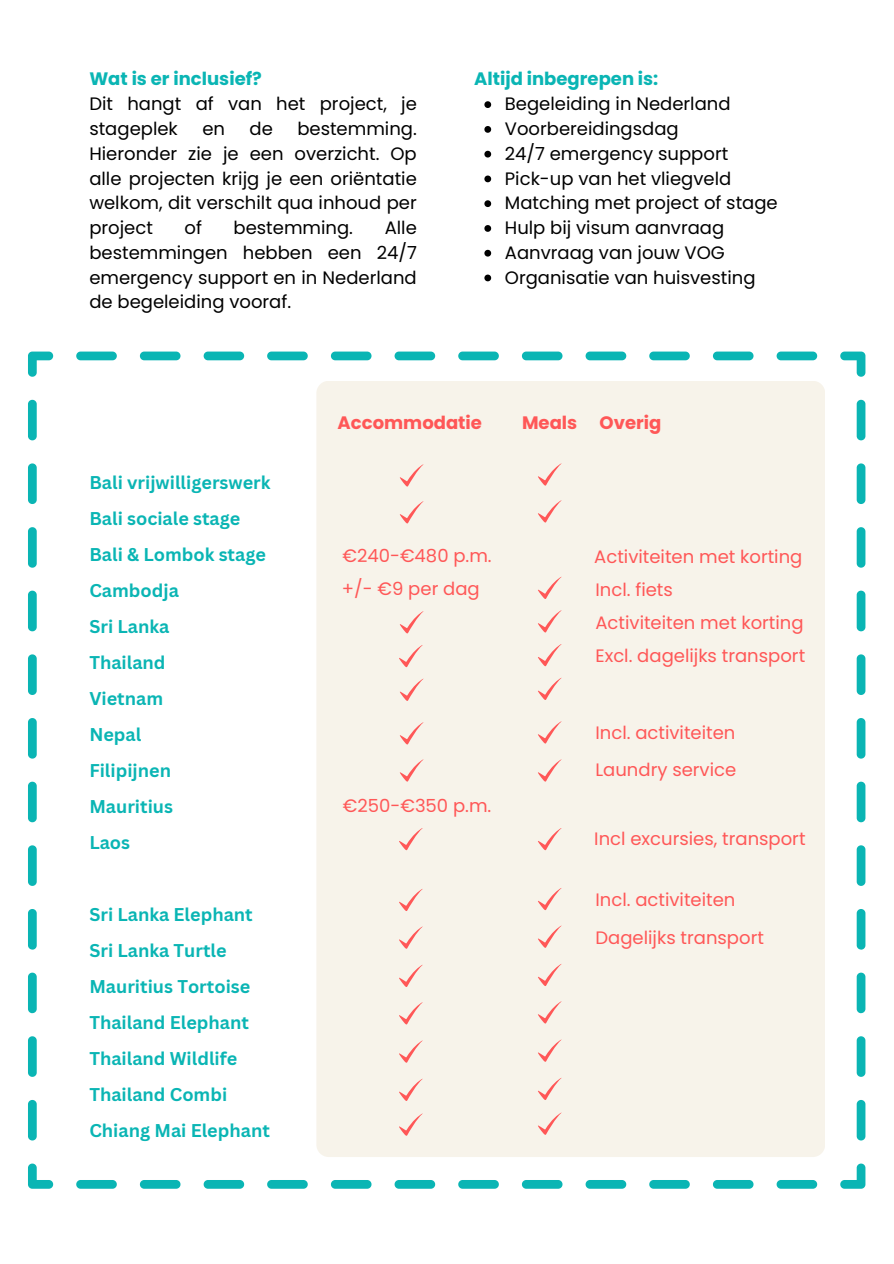
<style>
.page{position:relative;width:894px;height:1264px;background:#fff}
.page>*{position:absolute;margin:0;border:0;box-sizing:border-box;transform-origin:0 0}
.t1{font:18px/24.8px "Poppins";color:#000;text-align:justify}
.t2{font:700 18px/36px "Canva Sans";color:#0ab5b4}
.t3{font:18px "Poppins";color:#ff5757}
.t4{font:700 18px "Poppins";color:#0ab5b4}
.t5{font:700 18px "Poppins";color:#ff5757}
</style>
<div class="page">
<svg style="left:840px;top:1163px;width:25px;height:25px"></svg>
<svg style="left:76px;top:1180px;width:741px;height:8px"></svg>
<svg style="left:28px;top:1163px;width:25px;height:25px"></svg>
<svg style="left:28px;top:400px;width:9px;height:740px"></svg>
<svg style="left:28px;top:351px;width:25px;height:26px"></svg>
<svg style="left:76px;top:351px;width:741px;height:9px"></svg>
<svg style="left:840px;top:351px;width:25px;height:26px"></svg>
<svg style="left:856px;top:400px;width:9px;height:740px"></svg>
<div style="left:316px;top:381px;width:509px;height:775px;background:#f7f3ea;border-radius:12px"></div>
<svg style="left:399px;top:464px;width:24px;height:22px"></svg>
<svg style="left:484px;top:101px;width:7px;height:7px"></svg>
<svg style="left:484px;top:126px;width:7px;height:7px"></svg>
<svg style="left:484px;top:151px;width:7px;height:6px"></svg>
<svg style="left:484px;top:175px;width:7px;height:7px"></svg>
<svg style="left:484px;top:200px;width:7px;height:7px"></svg>
<svg style="left:484px;top:225px;width:7px;height:7px"></svg>
<svg style="left:484px;top:250px;width:7px;height:6px"></svg>
<svg style="left:484px;top:274px;width:7px;height:7px"></svg>
<svg style="left:399px;top:501px;width:24px;height:22px"></svg>
<svg style="left:399px;top:611px;width:24px;height:22px"></svg>
<svg style="left:399px;top:645px;width:23px;height:22px"></svg>
<svg style="left:400px;top:679px;width:23px;height:22px"></svg>
<svg style="left:399px;top:722px;width:24px;height:22px"></svg>
<svg style="left:399px;top:889px;width:23px;height:22px"></svg>
<svg style="left:399px;top:927px;width:23px;height:21px"></svg>
<svg style="left:399px;top:965px;width:23px;height:22px"></svg>
<svg style="left:399px;top:1002px;width:23px;height:22px"></svg>
<svg style="left:399px;top:1040px;width:23px;height:22px"></svg>
<svg style="left:399px;top:1079px;width:23px;height:22px"></svg>
<svg style="left:399px;top:1114px;width:23px;height:21px"></svg>
<svg style="left:538px;top:463px;width:23px;height:23px"></svg>
<svg style="left:538px;top:500px;width:23px;height:22px"></svg>
<svg style="left:538px;top:577px;width:23px;height:22px"></svg>
<svg style="left:538px;top:610px;width:23px;height:22px"></svg>
<svg style="left:538px;top:644px;width:23px;height:22px"></svg>
<svg style="left:538px;top:678px;width:23px;height:22px"></svg>
<svg style="left:538px;top:721px;width:23px;height:22px"></svg>
<svg style="left:538px;top:888px;width:23px;height:22px"></svg>
<svg style="left:538px;top:926px;width:23px;height:22px"></svg>
<svg style="left:538px;top:964px;width:23px;height:22px"></svg>
<svg style="left:538px;top:1001px;width:23px;height:22px"></svg>
<svg style="left:538px;top:1039px;width:23px;height:22px"></svg>
<svg style="left:538px;top:1078px;width:23px;height:22px"></svg>
<svg style="left:538px;top:1113px;width:23px;height:21px"></svg>
<svg style="left:399px;top:759px;width:24px;height:22px"></svg>
<svg style="left:538px;top:759px;width:23px;height:22px"></svg>
<svg style="left:399px;top:828px;width:23px;height:22px"></svg>
<svg style="left:538px;top:828px;width:23px;height:22px"></svg>
<p class="t4" style="left:89px;top:67px;width:174px">Wat is er inclusief?</p>
<p class="t1" style="left:89px;top:92px;width:329px">Dit hangt af van het project, je stageplek</p>
<p class="t1" style="left:89px;top:116px;width:329px;text-indent:208px">bestemming.<br>Hieronder zie je een overzicht. Op alle projecten krijg je een oriëntatie welkom, dit verschilt qua inhoud per project</p>
<p class="t1" style="left:202px;top:116px;width:24px">en</p>
<p class="t1" style="left:249px;top:116px;width:25px">de</p>
<p class="t1" style="left:184px;top:215px;width:19px">of</p>
<p class="t1" style="left:233px;top:215px;width:121px">bestemming.</p>
<p class="t1" style="left:89px;top:215px;width:329px;text-indent:295px">Alle bestemmingen hebben een 24/7 emergency support en in Nederland de begeleiding vooraf.</p>
<p class="t4" style="left:474px;top:67px;width:186px">Altijd inbegrepen is:</p>
<p class="t1" style="left:504px;top:92px;width:227px">Begeleiding in Nederland</p>
<p class="t1" style="left:504px;top:116px;width:175px">Voorbereidingsdag</p>
<p class="t1" style="left:504px;top:141px;width:225px">24/7 emergency support</p>
<p class="t1" style="left:504px;top:166px;width:228px">Pick-up van het vliegveld</p>
<p class="t1" style="left:504px;top:191px;width:274px">Matching met project of stage</p>
<p class="t1" style="left:504px;top:215px;width:221px">Hulp bij visum aanvraag</p>
<h1 class="t1" style="left:504px;top:240px;width:221px">Aanvraag van jouw VOG</h1>
<h1 class="t1" style="left:504px;top:265px;width:252px">Organisatie van huisvesting</h1>
<h1 class="t2" style="left:89px;top:463px;width:183px">Bali vrijwilligerswerk<br>Bali sociale stage<br>Bali &amp; Lombok stage<br>Cambodja<br>Sri Lanka<br>Thailand<br>Vietnam<br>Nepal<br>Filipijnen<br>Mauritius<br>Laos</h1>
<p class="t2" style="left:89px;top:895px;width:182px">Sri Lanka Elephant<br>Sri Lanka Turtle<br>Mauritius Tortoise<br>Thailand Elephant<br>Thailand Wildlife<br>Thailand Combi<br>Chiang Mai Elephant</p>
<p class="t5" style="left:337px;top:409px;width:146px">Accommodatie</p>
<p class="t5" style="left:522px;top:409px;width:57px">Meals</p>
<h1 class="t5" style="left:599px;top:409px;width:63px">Overig</h1>
<h1 class="t3" style="left:342px;top:543px;width:151px">€240-€480 p.m.</h1>
<h1 class="t3" style="left:342px;top:576px;width:139px">+/- €9 per dag</h1>
<p class="t3" style="left:343px;top:792px;width:150px">€250-€350 p.m.</p>
<p class="t3" style="left:594px;top:544px;width:209px">Activiteiten met korting</p>
<p class="t3" style="left:595px;top:577px;width:79px">Incl. fiets</p>
<p class="t3" style="left:595px;top:610px;width:209px">Activiteiten met korting</p>
<p class="t3" style="left:595px;top:643px;width:211px">Excl. dagelijks transport</p>
<p class="t3" style="left:595px;top:720px;width:141px">Incl. activiteiten</p>
<p class="t3" style="left:595px;top:756px;width:142px">Laundry service</p>
<p class="t3" style="left:594px;top:826px;width:213px">Incl excursies, transport</p>
<p class="t3" style="left:595px;top:887px;width:141px">Incl. activiteiten</p>
<p class="t3" style="left:595px;top:924px;width:170px">Dagelijks transport</p>
</div>
